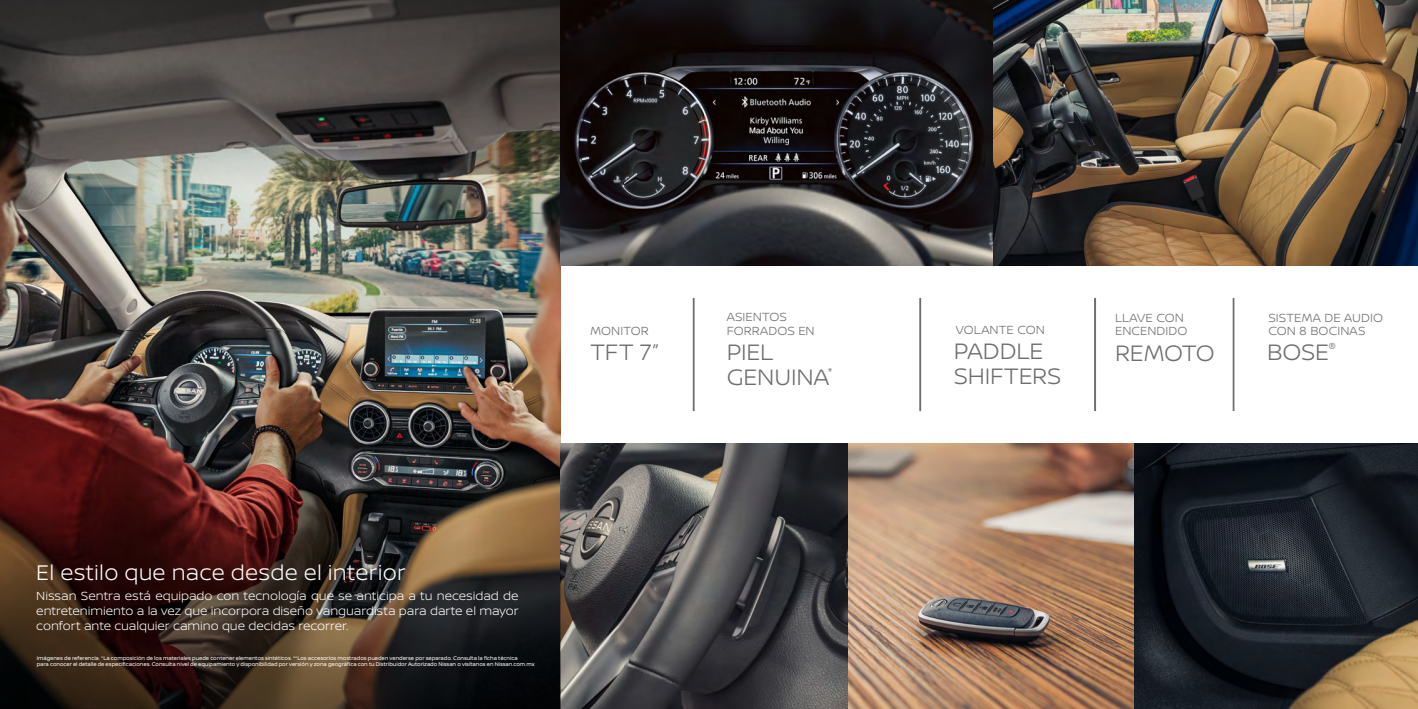
<style>
.page{position:relative;width:1418px;height:709px;background:#fff}
.page>*{position:absolute;margin:0;border:0;box-sizing:border-box;transform-origin:0 0}
.t1{font:300 23.75px/25px "Nissan Brand";letter-spacing:-.005em;color:#6d6e70}
.t2{font:300 23.75px "Nissan Brand";letter-spacing:-.005em;color:#6e6f71}
.t3{font:300 22.5px "Nissan Brand";letter-spacing:.01em;color:#fff}
.t4{font:300 12.5px/15px "Nissan Brand";letter-spacing:-.005em;color:#fff;text-align:justify}
.t5{font:300 12.5px/13.8px "Nissan Brand";letter-spacing:.005em;color:#6d6e70}
.t6{font:300 12.5px/13.8px "Nissan Brand";letter-spacing:.005em;color:#6e6f71}
.t7{font:5.62px/6.2px "Nissan Brand";letter-spacing:-.005em;color:#fff}
</style>
<div class="page">
<img style="left:0;top:190px;width:560px;height:306px">
<svg style="left:0;top:0;width:560px;height:190px;background:#524e4a"></svg>
<img style="left:560px;top:0;width:857px;height:266px">
<img style="left:560px;top:443px;width:857px;height:266px">
<svg style="left:0;top:496px;width:560px;height:213px;background:#3b261d"></svg>
<div style="left:1232px;top:298px;width:2px;height:113px;border:1px solid #6d6e70"></div>
<div style="left:1094px;top:298px;width:2px;height:113px;border:1px solid #6d6e70"></div>
<div style="left:692px;top:298px;width:2px;height:113px;border:1px solid #6d6e70"></div>
<div style="left:919px;top:298px;width:2px;height:113px;border:1px solid #6d6e70"></div>
<h3 class="t5" style="left:590px;top:323px;width:60px">MONITOR</h3>
<h1 class="t1" style="left:590px;top:339px;width:70px">TFT 7”</h1>
<h3 class="t5" style="left:726px;top:309px;width:89px">ASIENTOS<br>FORRADOS EN</h3>
<h1 class="t1" style="left:726px;top:338px;width:108px">PIEL<br>GENUINA<sup>*</sup></h1>
<h2 class="t3" style="left:36px;top:556px;width:371px">El estilo que nace desde el interior</h2>
<h3 class="t4" style="left:36px;top:587px;width:484px">Nissan Sentra está equipado con tecnología que se anticipa a tu necesidad de entretenimiento a la vez que incorpora diseño vanguardista para darte el mayor confort ante cualquier camino que decidas recorrer.</h3>
<p class="t7" style="left:37px;top:654px;width:499px">Imágenes de referencia. *La composición de los materiales puede contener elementos sintéticos. **Los accesorios mostrados pueden venderse por separado. Consulta la ficha técnica<br>para conocer el detalle de especificaciones. Consulta nivel de equipamiento y disponibilidad por versión y zona geográfica con tu Distribuidor Autorizado Nissan o visítanos en Nissan.com.mx</p>
<h3 class="t5" style="left:955px;top:323px;width:91px">VOLANTE CON</h3>
<h1 class="t1" style="left:953px;top:338px;width:109px">PADDLE<br>SHIFTERS</h1>
<h3 class="t6" style="left:1115px;top:310px;width:74px">LLAVE CON<br>ENCENDIDO</h3>
<h3 class="t5" style="left:1268px;top:310px;width:116px">SISTEMA DE AUDIO<br>CON 8 BOCINAS</h3>
<h1 class="t1" style="left:1266px;top:339px;width:70px">BOSE<sup>®</sup></h1>
<h1 class="t2" style="left:1115px;top:336px;width:101px">REMOTO</h1>
</div>
